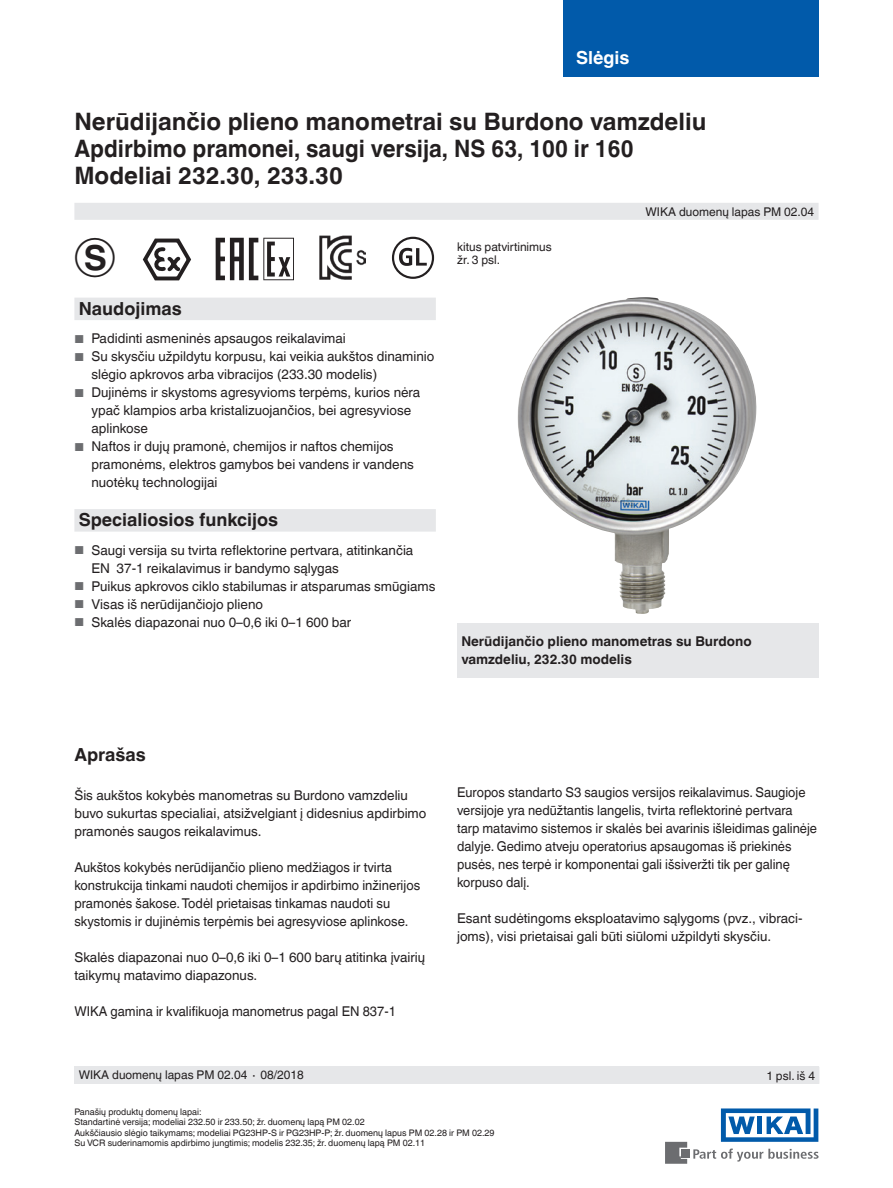
<style>
.page{position:relative;width:893px;height:1188px;background:#fff}
.page>*{position:absolute;margin:0;border:0;box-sizing:border-box;transform-origin:0 0}
.t1{font:43.5px "Wika";color:#231f20}
.t2{font:700 24px/27px "Helvetica World";color:#231f20}
.t3{font:700 18px "Helvetica World";color:#231f20}
.t4{font:700 18px "Helvetica World";color:#fff}
.t5{font:13.5px/18px "Helvetica World";color:#231f20}
.t6{font:13.5px/18px "Helvetica World";color:#231f20;scale:.96 1}
.t7{font:700 13.5px/18px "Helvetica World";color:#231f20}
.t8{font:12px/13.5px "Helvetica World";color:#231f20}
.t9{font:9px/10.5px "Helvetica World";color:#231f20}
.s1{font-size:11.55px;color:#6c6d70}
</style>
<div class="page">
<svg style="left:693px;top:1149px;width:126px;height:13px"></svg>
<div style="left:682px;top:1150px;width:8px;height:8px;background:#6c6d70"></div>
<svg style="left:665px;top:1142px;width:22px;height:22px"></svg>
<svg style="left:721px;top:1108px;width:97px;height:34px"></svg>
<div style="left:563px;top:0;width:256px;height:76px;background:#015aaa"></div>
<div style="left:74px;top:203px;width:745px;height:17px;background:#e6e7e9"></div>
<div style="left:74px;top:1066px;width:745px;height:18px;background:#e6e7e9"></div>
<img style="left:517px;top:297px;width:240px;height:317px">
<svg style="left:143px;top:238px;width:48px;height:43px"></svg>
<svg style="left:216px;top:238px;width:78px;height:42px"></svg>
<img style="left:320px;top:236px;width:45px;height:44px">
<div style="left:392px;top:237px;width:42px;height:42px;border:2px solid #231f20;border-radius:50%"></div>
<svg style="left:399px;top:248px;width:28px;height:18px"></svg>
<div style="left:457px;top:623px;width:362px;height:54px;background:#e6e7e9"></div>
<div style="left:74px;top:298px;width:362px;height:22px;background:#e6e7e9"></div>
<div style="left:74px;top:509px;width:362px;height:23px;background:#e6e7e9"></div>
<h3 class="t4" style="left:576px;top:47px;width:55px">Slėgis</h3>
<h2 class="t2" style="left:74px;top:108px;width:633px">Nerūdijančio plieno manometrai su Burdono vamzdeliu<br>Apdirbimo pramonei, saugi versija, NS 63, 100 ir 160<br>Modeliai 232.30, 233.30</h2>
<h1 class="t1" style="left:74px;top:235px;width:43px">k</h1>
<h3 class="t3" style="left:79px;top:298px;width:105px">Naudojimas</h3>
<p class="t5" style="left:74px;top:330px;width:273px"><span class="s1">■</span> Padidinti asmeninės apsaugos reikalavimai</p>
<p class="t5" style="left:91px;top:348px;width:344px;text-indent:-17px"><span class="s1">■</span> Su skysčiu užpildytu korpusu, kai veikia aukštos dinaminio slėgio apkrovos arba vibracijos (233.30 modelis)</p>
<p class="t5" style="left:91px;top:384px;width:330px;text-indent:-17px"><span class="s1">■</span> Dujinėms ir skystoms agresyvioms terpėms, kurios nėra ypač klampios arba kristalizuojančios, bei agresyviose aplinkose</p>
<p class="t5" style="left:91px;top:438px;width:324px;text-indent:-17px"><span class="s1">■</span> Naftos ir dujų pramonė, chemijos ir naftos chemijos pramonėms, elektros gamybos bei vandens ir vandens nuotėkų technologijai</p>
<h3 class="t3" style="left:79px;top:510px;width:201px">Specialiosios funkcijos</h3>
<p class="t5" style="left:91px;top:541px;width:323px;text-indent:-17px"><span class="s1">■</span> Saugi versija su tvirta reflektorine pertvara, atitinkančia<br>EN 37-1 reikalavimus ir bandymo sąlygas</p>
<p class="t5" style="left:74px;top:577px;width:363px"><span class="s1">■</span> Puikus apkrovos ciklo stabilumas ir atsparumas smūgiams</p>
<p class="t5" style="left:74px;top:595px;width:190px"><span class="s1">■</span> Visas iš nerūdijančiojo plieno</p>
<p class="t5" style="left:74px;top:613px;width:278px"><span class="s1">■</span> Skalės diapazonai nuo 0–0,6 iki 0–1 600 bar</p>
<p class="t8" style="left:457px;top:240px;width:96px">kitus patvirtinimus žr. 3 psl.</p>
<p class="t8" style="left:645px;top:205px;width:170px">WIKA duomenų lapas PM 02.04</p>
<p class="t7" style="left:461px;top:632px;width:292px">Nerūdijančio plieno manometras su Burdono vamzdeliu, 232.30 modelis</p>
<h3 class="t3" style="left:74px;top:745px;width:73px">Aprašas</h3>
<p class="t5" style="left:74px;top:787px;width:353px">Šis aukštos kokybės manometras su Burdono vamzdeliu buvo sukurtas specialiai, atsižvelgiant į didesnius apdirbimo pramonės saugos reikalavimus.</p>
<p class="t5" style="left:74px;top:859px;width:347px">Aukštos kokybės nerūdijančio plieno medžiagos ir tvirta konstrukcija tinkami naudoti chemijos ir apdirbimo inžinerijos pramonės šakose. Todėl prietaisas tinkamas naudoti su skystomis ir dujinėmis terpėmis bei agresyviose aplinkose.</p>
<p class="t5" style="left:74px;top:949px;width:352px">Skalės diapazonai nuo 0–0,6 iki 0–1 600 barų atitinka įvairių taikymų matavimo diapazonus.</p>
<p class="t6" style="left:74px;top:1003px;width:336px">WIKA gamina ir kvalifikuoja manometrus pagal EN 837-1</p>
<p class="t8" style="left:79px;top:1068px;width:227px">WIKA duomenų lapas PM 02.04 ∙ 08/2018</p>
<p class="t6" style="left:457px;top:784px;width:376px">Europos standarto S3 saugios versijos reikalavimus. Saugioje versijoje yra nedūžtantis langelis, tvirta reflektorinė pertvara tarp matavimo sistemos ir skalės bei avarinis išleidimas galinėje dalyje. Gedimo atveju operatorius apsaugomas iš priekinės pusės, nes terpė ir komponentai gali išsiveržti tik per galinę korpuso dalį.</p>
<p class="t5" style="left:457px;top:910px;width:347px">Esant sudėtingoms eksploatavimo sąlygoms (pvz., vibraci&shy;joms), visi prietaisai gali būti siūlomi užpildyti skysčiu.</p>
<p class="t8" style="left:766px;top:1069px;width:50px">1 psl. iš 4</p>
<p class="t9" style="left:74px;top:1107px;width:422px">Panašių produktų domenų lapai:<br>Standartinė versija; modeliai 232.50 ir 233.50; žr. duomenų lapą PM 02.02<br>Aukščiausio slėgio taikymams; modeliai PG23HP-S ir PG23HP-P; žr. duomenų lapus PM 02.28 ir PM 02.29<br>Su VCR suderinamomis apdirbimo jungtimis; modelis 232.35; žr. duomenų lapą PM 02.11</p>
</div>
